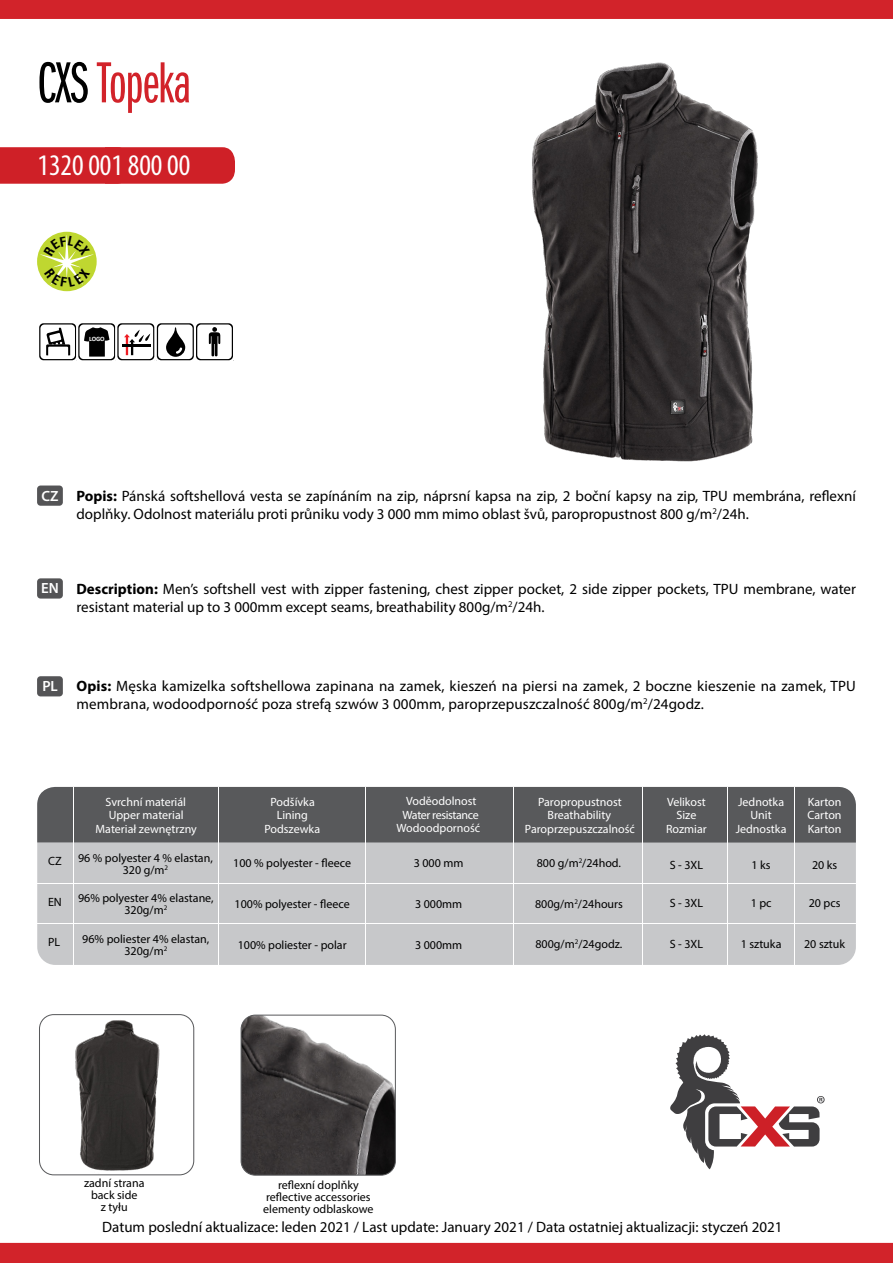
<style>
.page{position:relative;width:893px;height:1263px;background:#fff}
.page>*{position:absolute;margin:0;border:0;box-sizing:border-box;transform-origin:0 0}
.t1{font:60px "Franklin Got Itc DOT Boo Ext Com";letter-spacing:-.01em;color:#d2232a}
.t2{font:condensed 30px "Myriad Pro";color:#fff}
.t3{font:15px/18px "Myriad Pro";color:#000}
.t4{font:600 14.85px "Myriad Pro";color:#fff}
.t5{font:12px/12px "Myriad Pro";color:#000;text-align:center}
.t6{font:12px "Myriad Pro";color:#fff}
.t7{font:12px "Myriad Pro";letter-spacing:-.03em;color:#fff}
.t8{font:700 6.6px "Calibri";color:#fff}
.s1{color:#000}
.s2{font-weight:700}
</style>
<div class="page">
<div style="left:0;top:147px;width:235px;height:37px;background:#cf2027"></div>
<img style="left:532px;top:62px;width:226px;height:400px">
<svg style="left:670px;top:1034px;width:155px;height:135px"></svg>
<div style="left:37px;top:485px;width:26px;height:21px;background:#545456;border-radius:3px"></div>
<div style="left:37px;top:578px;width:26px;height:21px;background:#545456;border-radius:3px"></div>
<div style="left:37px;top:676px;width:26px;height:20px;background:#545456;border-radius:3px"></div>
<div style="left:0;top:0;width:893px;height:19px;background:#d2232a"></div>
<div style="left:0;top:1243px;width:893px;height:20px;background:#d2232a"></div>
<img style="left:48px;top:1016px;width:137px;height:159px">
<div style="left:39px;top:1014px;width:155px;height:161px;border:1px solid #58595b;border-radius:14px"></div>
<img style="left:241px;top:1016px;width:153px;height:158px">
<div style="left:241px;top:1014px;width:155px;height:162px;border:1px solid #58595b;border-radius:14px"></div>
<div style="left:37px;top:787px;width:819px;height:178px;background:#c7c8ca;border-radius:18px"></div>
<div style="left:37px;top:787px;width:819px;height:55px;background:#58595b"></div>
<hr style="left:37px;top:923px;width:819px;height:1px;background:#fff">
<hr style="left:37px;top:883px;width:819px;height:1px;background:#fff">
<svg style="left:39px;top:323px;width:195px;height:38px"></svg>
<hr style="left:794px;top:787px;width:1px;height:178px;background:#fff">
<hr style="left:727px;top:787px;width:1px;height:178px;background:#fff">
<hr style="left:643px;top:787px;width:1px;height:178px;background:#fff">
<hr style="left:365px;top:787px;width:1px;height:178px;background:#fff">
<hr style="left:219px;top:787px;width:1px;height:178px;background:#fff">
<hr style="left:73px;top:787px;width:1px;height:178px;background:#fff">
<hr style="left:513px;top:787px;width:1px;height:178px;background:#fff">
<div style="left:37px;top:232px;width:60px;height:59px;background:#bfd730;border-radius:50%"></div>
<svg style="left:40px;top:235px;width:53px;height:52px"></svg>
<h1 class="t1" style="left:37px;top:51px;width:155px"><span class="s1">CXS</span> Topeka</h1>
<h2 class="t2" style="left:38px;top:147px;width:154px">1320 001 800 00</h2>
<p class="t8" style="left:89px;top:334px;width:17px">LOGO</p>
<p class="t4" style="left:42px;top:486px;width:19px">CZ</p>
<p class="t3" style="left:77px;top:486px;width:781px"><span class="s2">Popis:</span> Pánská softshellová vesta se zapínáním na zip, náprsní kapsa na zip, 2 boční kapsy na zip, TPU membrána, reflexní doplňky. Odolnost materiálu proti průniku vody 3 000 mm mimo oblast švů, paropropustnost 800 g/m<sup>2</sup>/24h.</p>
<p class="t4" style="left:41px;top:579px;width:19px">EN</p>
<p class="t3" style="left:77px;top:579px;width:781px"><span class="s2">Description:</span> Men’s softshell vest with zipper fastening, chest zipper pocket, 2 side zipper pockets, TPU membrane, water resistant material up to 3 000mm except seams, breathability 800g/m<sup>2</sup>/24h.</p>
<p class="t4" style="left:42px;top:677px;width:17px">PL</p>
<p class="t3" style="left:77px;top:677px;width:781px"><span class="s2">Opis:</span> Męska kamizelka softshellowa zapinana na zamek, kieszeń na piersi na zamek, 2 boczne kieszenie na zamek, TPU membrana, wodoodporność poza strefą szwów 3 000mm, paroprzepuszczalność 800g/m<sup>2</sup>/24godz.</p>
<p class="t6" style="left:406px;top:794px;width:72px">Voděodolnost</p>
<p class="t6" style="left:396px;top:821px;width:85px">Wodoodporność</p>
<p class="t6" style="left:106px;top:794px;width:82px">Svrchní materiál</p>
<p class="t6" style="left:538px;top:794px;width:85px">Paropropustnost</p>
<p class="t6" style="left:525px;top:821px;width:111px">Paroprzepuszczalność</p>
<p class="t6" style="left:270px;top:794px;width:46px">Podšívka</p>
<p class="t6" style="left:264px;top:821px;width:57px">Podszewka</p>
<p class="t7" style="left:403px;top:807px;width:78px">Water resistance</p>
<p class="t6" style="left:109px;top:808px;width:76px">Upper material</p>
<p class="t6" style="left:548px;top:808px;width:65px">Breathability</p>
<p class="t6" style="left:277px;top:808px;width:33px">Lining</p>
<p class="t6" style="left:96px;top:822px;width:103px">Materiał zewnętrzny</p>
<p class="t6" style="left:667px;top:794px;width:40px">Velikost</p>
<p class="t6" style="left:666px;top:821px;width:42px">Rozmiar</p>
<p class="t6" style="left:677px;top:808px;width:21px">Size</p>
<p class="t6" style="left:738px;top:794px;width:48px">Jednotka</p>
<p class="t6" style="left:736px;top:821px;width:52px">Jednostka</p>
<p class="t6" style="left:750px;top:808px;width:23px">Unit</p>
<p class="t6" style="left:808px;top:794px;width:35px">Karton</p>
<p class="t6" style="left:808px;top:821px;width:35px">Karton</p>
<p class="t6" style="left:808px;top:808px;width:36px">Carton</p>
<p class="t5" style="left:48px;top:855px;width:15px">CZ</p>
<p class="t5" style="left:78px;top:851px;width:136px">96 % polyester 4 % elastan,<br>320 g/m<sup>2</sup></p>
<p class="t5" style="left:48px;top:896px;width:15px">EN</p>
<p class="t5" style="left:78px;top:892px;width:137px">96% polyester 4% elastane,<br>320g/m<sup>2</sup></p>
<p class="t5" style="left:48px;top:936px;width:14px">PL</p>
<p class="t5" style="left:82px;top:932px;width:129px">96% poliester 4% elastan,<br>320g/m<sup>2</sup></p>
<p class="t5" style="left:233px;top:857px;width:119px">100 % polyester - fleece</p>
<p class="t5" style="left:235px;top:898px;width:117px">100% polyester - fleece</p>
<p class="t5" style="left:238px;top:939px;width:110px">100% poliester - polar</p>
<p class="t5" style="left:414px;top:857px;width:51px">3 000 mm</p>
<p class="t5" style="left:415px;top:898px;width:49px">3 000mm</p>
<p class="t5" style="left:415px;top:938px;width:49px">3 000mm</p>
<p class="t5" style="left:537px;top:857px;width:86px">800 g/m<sup>2</sup>/24hod.</p>
<p class="t5" style="left:670px;top:859px;width:35px">S - 3XL</p>
<p class="t5" style="left:752px;top:859px;width:21px">1 ks</p>
<p class="t5" style="left:812px;top:859px;width:27px">20 ks</p>
<p class="t5" style="left:535px;top:898px;width:89px">800g/m<sup>2</sup>/24hours</p>
<p class="t5" style="left:670px;top:897px;width:35px">S - 3XL</p>
<p class="t5" style="left:751px;top:897px;width:22px">1 pc</p>
<p class="t5" style="left:809px;top:897px;width:33px">20 pcs</p>
<p class="t5" style="left:535px;top:938px;width:89px">800g/m<sup>2</sup>/24godz.</p>
<p class="t5" style="left:670px;top:938px;width:35px">S - 3XL</p>
<p class="t5" style="left:741px;top:938px;width:42px">1 sztuka</p>
<p class="t5" style="left:804px;top:938px;width:42px">20 sztuk</p>
<p class="t5" style="left:84px;top:1177px;width:62px">zadní strana back side<br>z tyłu</p>
<p class="t5" style="left:263px;top:1179px;width:112px">reflexní doplňky reflective accessories elementy odblaskowe</p>
<p class="t3" style="left:102px;top:1218px;width:682px">Datum poslední aktualizace: leden 2021 / Last update: January 2021 / Data ostatniej aktualizacji: styczeń 2021</p>
</div>
